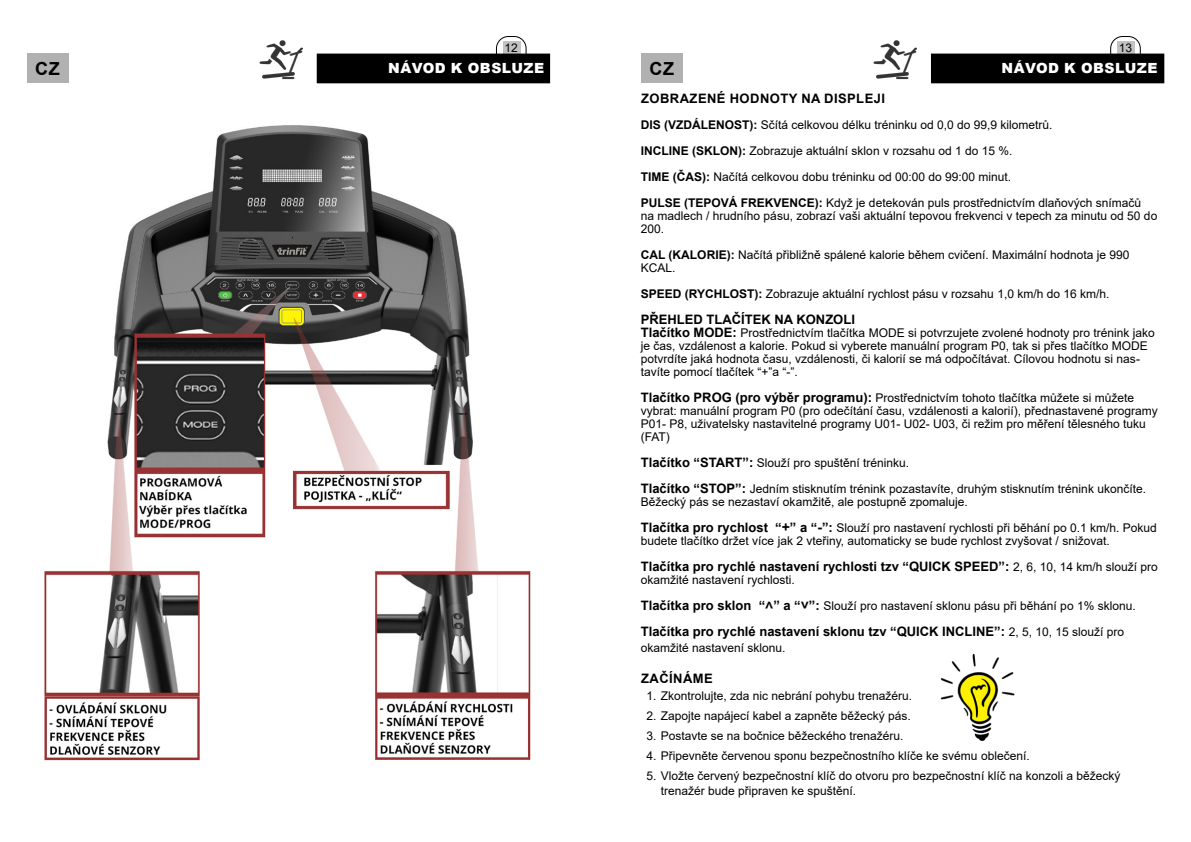
<style>
.page{position:relative;width:1191px;height:842px;background:#fff}
.page>*{position:absolute;margin:0;border:0;box-sizing:border-box;transform-origin:0 0}
.t1{font:700 18px "Arial";color:#000}
.t2{font:900 14px "Arial";letter-spacing:.035em;color:#fff}
.t3{font:700 13px "Arial";color:#000}
.t4{font:700 13px "Arial";letter-spacing:.035em;color:#000}
.t5{font:12px/13px "Arial";color:#000}
.s1{font-weight:700}
.s2{font-weight:700;font-size:13px}
.s3{font-weight:700;font-size:14px}
.s4{font-weight:400;font-size:12px}
</style>
<div class="page">
<div style="left:503px;top:41px;width:17px;height:14px;background:#c3c2c2"></div>
<div style="left:317px;top:54px;width:232px;height:29px;background:#000"></div>
<div style="left:496px;top:36px;width:30px;height:30px;border:1px solid #000;border-radius:12px"></div>
<div style="left:1117px;top:41px;width:17px;height:14px;background:#c3c2c2"></div>
<div style="left:931px;top:54px;width:232px;height:29px;background:#000"></div>
<div style="left:1110px;top:36px;width:30px;height:30px;border:1px solid #000;border-radius:12px"></div>
<img style="left:44px;top:125px;width:487px;height:636px">
<img style="left:260px;top:40px;width:42px;height:40px">
<div style="left:27px;top:54px;width:42px;height:29px;background:#b2b1b1"></div>
<img style="left:874px;top:40px;width:42px;height:40px">
<div style="left:641px;top:54px;width:42px;height:29px;background:#b2b1b1"></div>
<img style="left:940px;top:653px;width:75px;height:88px">
<p class="t5" style="left:504px;top:42px;width:15px">12</p>
<p class="t5" style="left:1118px;top:42px;width:15px">13</p>
<h1 class="t1" style="left:35px;top:56px;width:26px">CZ</h1>
<p class="t2" style="left:388px;top:58px;width:157px">NÁVOD K OBSLUZE</p>
<h1 class="t1" style="left:649px;top:56px;width:26px">CZ</h1>
<p class="t2" style="left:1001px;top:58px;width:157px">NÁVOD K OBSLUZE</p>
<p class="t4" style="left:641px;top:89px;width:245px">ZOBRAZENÉ HODNOTY NA DISPLEJI</p>
<p class="t5" style="left:641px;top:112px;width:502px;line-height:26px"><span class="s1">DIS (VZDÁLENOST):</span> Sčítá celkovou délku tréninku od 0,0 do 99,9 kilometrů.<br><span class="s1">INCLINE (SKLON):</span> Zobrazuje aktuální sklon v rozsahu od 1 do 15 %.<br><span class="s1">TIME (ČAS):</span> Načítá celkovou dobu tréninku od 00:00 do 99:00 minut.<br><span class="s1">PULSE (TEPOVÁ FREKVENCE):</span> Když je detekován puls prostřednictvím dlaňových snímačů</p>
<p class="t5" style="left:641px;top:209px;width:518px">na madlech / hrudního pásu, zobrazí vaši aktuální tepovou frekvenci v tepech za minutu od 50 do<br>200.</p>
<p class="t5" style="left:641px;top:248px;width:490px"><span class="s1">CAL (KALORIE):</span> Načítá přibližně spálené kalorie během cvičení. Maximální hodnota je 990<br>KCAL.</p>
<p class="t5" style="left:641px;top:287px;width:470px"><span class="s1">SPEED (RYCHLOST):</span> Zobrazuje aktuální rychlost pásu v rozsahu 1,0 km/h do 16 km/h.</p>
<p class="t3" style="left:641px;top:310px;width:216px">PŘEHLED TLAČÍTEK NA KONZOLI</p>
<p class="t5" style="left:641px;top:326px;width:515px"><span class="s2">Tlačítko MODE:</span> Prostřednictvím tlačítka MODE si potvrzujete zvolené hodnoty pro trénink jako je čas, vzdálenost a kalorie. Pokud si vyberete manuální program P0, tak si přes tlačítko MODE potvrdíte jaká hodnota času, vzdálenosti, či kalorií se má odpočítávat. Cílovou hodnotu si nas&shy;tavíte pomocí tlačítek “+”a “-”.</p>
<p class="t5" style="left:641px;top:391px;width:518px"><span class="s2">Tlačítko PROG (pro výběr programu):</span> Prostřednictvím tohoto tlačítka můžete si můžete vybrat: manuální program P0 (pro odečítání času, vzdálenosti a kalorií), přednastavené programy P01- P8, uživatelsky nastavitelné programy U01- U02- U03, či režim pro měření tělesného tuku (FAT)</p>
<p class="t5" style="left:641px;top:450px;width:506px;line-height:26px"><span class="s2">Tlačítko “START”:</span> Slouží pro spuštění tréninku.<br><span class="s2">Tlačítko “STOP”:</span> Jedním stisknutím trénink pozastavíte, druhým stisknutím trénink ukončíte.</p>
<p class="t5" style="left:641px;top:489px;width:517px;line-height:26px">Běžecký pás se nezastaví okamžitě, ale postupně zpomaluje.<br><span class="s2">Tlačítka pro rychlost “</span><span class="s3">+</span><span class="s2">” a “</span><span class="s3">-</span><span class="s2">”:</span> Slouží pro nastavení rychlosti při běhání po 0.1 km/h. Pokud</p>
<p class="t5" style="left:641px;top:534px;width:470px">budete tlačítko držet více jak 2 vteřiny, automaticky se bude rychlost zvyšovat / snižovat.</p>
<p class="t3" style="left:641px;top:557px;width:518px">Tlačítka pro rychlé nastavení rychlosti tzv “QUICK SPEED”: <span class="s4">2, 6, 10, 14 km/h slouží pro</span></p>
<p class="t5" style="left:641px;top:567px;width:496px;line-height:26px">okamžité nastavení rychlosti.<br><span class="s2">Tlačítka pro sklon “</span><span class="s3">˄</span><span class="s2">” a “</span><span class="s3">˅</span><span class="s2">”:</span> Slouží pro nastavení sklonu pásu při běhání po 1% sklonu.</p>
<p class="t3" style="left:641px;top:622px;width:485px">Tlačítka pro rychlé nastavení sklonu tzv “QUICK INCLINE”: <span class="s4">2, 5, 10, 15 slouží pro</span></p>
<p class="t5" style="left:641px;top:641px;width:146px">okamžité nastavení sklonu.</p>
<p class="t4" style="left:641px;top:669px;width:73px">ZAČÍNÁME</p>
<p class="t5" style="left:646px;top:689px;width:267px">1. Zkontrolujte, zda nic nebrání pohybu trenažéru.</p>
<p class="t5" style="left:646px;top:709px;width:266px">2. Zapojte napájecí kabel a zapněte běžecký pás.</p>
<p class="t5" style="left:646px;top:729px;width:258px">3. Postavte se na bočnice běžeckého trenažéru.</p>
<p class="t5" style="left:646px;top:749px;width:385px">4. Připevněte červenou sponu bezpečnostního klíče ke svému oblečení.</p>
<p class="t5" style="left:660px;top:769px;width:461px;line-height:14.4px;text-indent:-14px">5. Vložte červený bezpečnostní klíč do otvoru pro bezpečnostní klíč na konzoli a běžecký trenažér bude připraven ke spuštění.</p>
</div>
